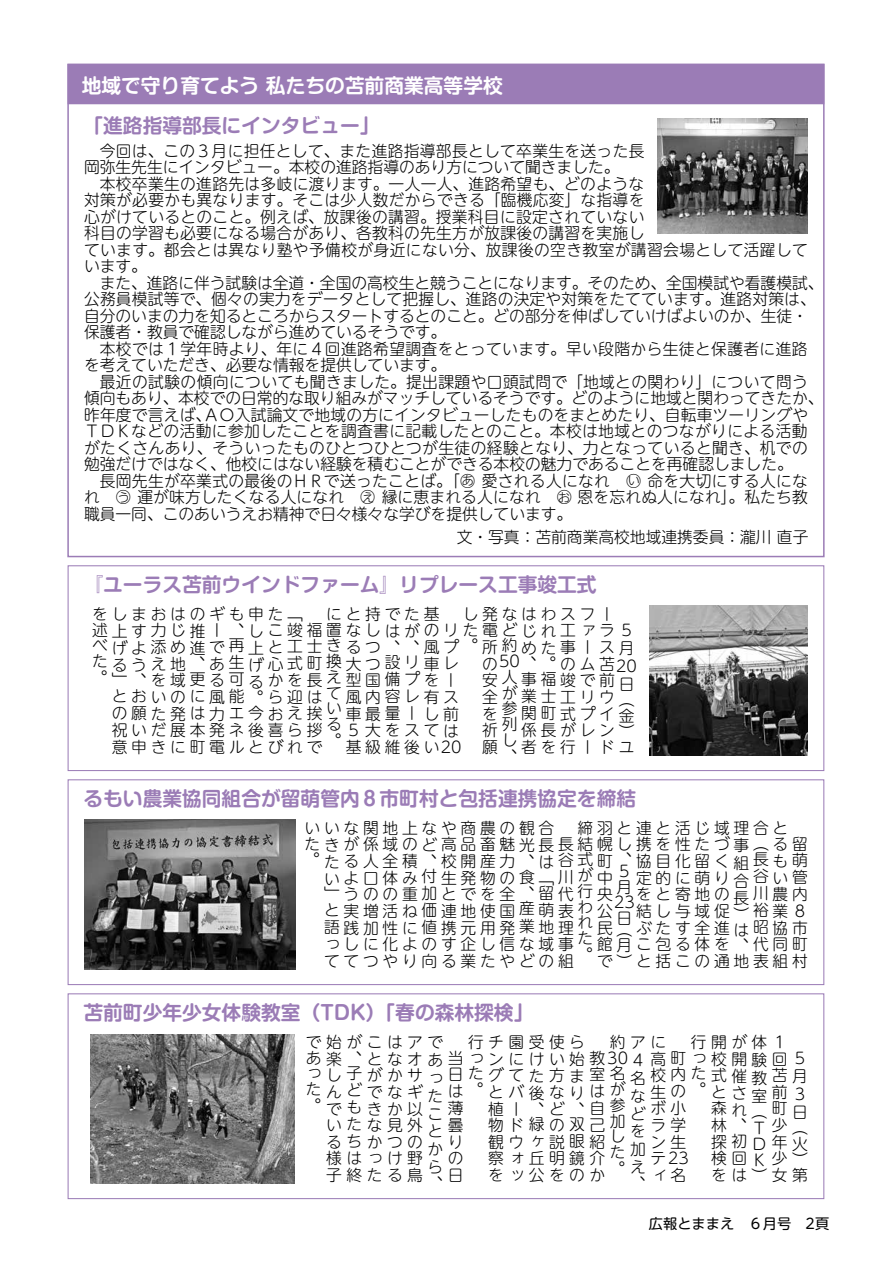
<style>
.page{position:relative;width:893px;height:1263px;background:#fff}
.page>*{position:absolute;margin:0;border:0;box-sizing:border-box;transform-origin:0 0}
.t1{font:700 19.8px "Shin M Go Pro De";color:#9b7cb6}
.t2{font:700 19.8px "Shin M Go Pro De";color:#fff}
.t3{font:300 15.9px/16.5px "UD Shin M Go Pro";letter-spacing:.01em;color:#000}
.t4{font:300 15.75px/16.6px "UD Shin M Go Pro";color:#000}
.t5{font:14.25px "UD Shin M Go Pro";color:#000}
.s1{font-size:12.15px}
</style>
<div class="page">
<img style="left:91px;top:1034px;width:204px;height:149px">
<div style="left:68px;top:993px;width:756px;height:206px;border:1px solid #9b7cb6"></div>
<img style="left:84px;top:820px;width:211px;height:149px">
<div style="left:68px;top:779px;width:756px;height:206px;border:1px solid #9b7cb6"></div>
<img style="left:650px;top:606px;width:157px;height:149px">
<div style="left:68px;top:565px;width:756px;height:206px;border:1px solid #9b7cb6"></div>
<div style="left:68px;top:64px;width:756px;height:40px;background:#9b7cb6"></div>
<img style="left:657px;top:118px;width:151px;height:115px">
<p class="t2" style="left:82px;top:69px;width:423px">地域で守り育てよう 私たちの苫前商業高等学校</p>
<p class="t1" style="left:83px;top:110px;width:298px">「進路指導部長にインタビュー」</p>
<p class="t3" style="left:84px;top:142px;width:741px">　今回は、この３月に担任として、また進路指導部長として卒業生を送った長<br>岡弥生先生にインタビュー。本校の進路指導のあり方について聞きました。<br>　本校卒業生の進路先は多岐に渡ります。一人一人、進路希望も、どのような<br>対策が必要かも異なります。そこは少人数だからできる「臨機応変」な指導を<br>心がけているとのこと。例えば、放課後の講習。授業科目に設定されていない<br>科目の学習も必要になる場合があり、各教科の先生方が放課後の講習を実施し<br>ています。都会とは異なり塾や予備校が身近にない分、放課後の空き教室が講習会場として活躍しています。<br>　また、進路に伴う試験は全道・全国の高校生と競うことになります。そのため、全国模試や看護模試、公務員模試等で、個々の実力をデータとして把握し、進路の決定や対策をたてています。進路対策は、自分のいまの力を知るところからスタートするとのこと。どの部分を伸ばしていけばよいのか、生徒・保護者・教員で確認しながら進めているそうです。<br>　本校では１学年時より、年に４回進路希望調査をとっています。早い段階から生徒と保護者に進路を考えていただき、必要な情報を提供しています。<br>　最近の試験の傾向についても聞きました。提出課題や口頭試問で「地域との関わり」について問う傾向もあり、本校での日常的な取り組みがマッチしているそうです。どのように地域と関わってきたか、昨年度で言えば、ＡＯ入試論文で地域の方にインタビューしたものをまとめたり、自転車ツーリングやＴＤＫなどの活動に参加したことを調査書に記載したとのこと。本校は地域とのつながりによる活動がたくさんあり、そういったものひとつひとつが生徒の経験となり、力となっていると聞き、机での勉強だけではなく、他校にはない経験を積むことができる本校の魅力であることを再確認しました。<br>　長岡先生が卒業式の最後のＨＲで送ったことば。「○<span class="s1">あ</span> 愛される人になれ　○<span class="s1">い</span> 命を大切にする人になれ　○<span class="s1">う</span> 運が味方したくなる人になれ　○<span class="s1">え</span> 縁に恵まれる人になれ　○<span class="s1">お</span> 恩を忘れぬ人になれ」。私たち教職員一同、このあいうえお精神で日々様々な学びを提供しています。</p>
<p class="t4" style="left:457px;top:527px;width:353px">文・写真：苫前商業高校地域連携委員：瀧川 直子</p>
<p class="t1" style="left:83px;top:569px;width:515px">『ユーラス苫前ウインドファーム』リプレース工事竣工式</p>
<p class="t4" style="left:92px;top:605px;width:517px">をしまおはのギも申た「　にと持でた基　し発なはわスフー</p>
<p class="t4" style="left:521px;top:655px;width:95px;text-align:justify">、。のム苫事福竣で前業士工リウ関町式プイ</p>
<p class="t4" style="left:521px;top:738px;width:68px">者を行ー</p>
<p class="t4" style="left:619px;top:605px;width:19px">　</p>
<p class="t4" style="left:229px;top:621px;width:403px">、しこ竣福置なしはがのリた電どじれ工ァラ５</p>
<p class="t4" style="left:599px;top:638px;width:34px">ス月</p>
<p class="t4" style="left:616px;top:656px;width:22px;line-height:18.1px">20日</p>
<p class="t4" style="left:521px;top:691px;width:114px;line-height:15.3px;text-align:right">（<br>金<br>係長がレン）</p>
<p class="t4" style="left:599px;top:738px;width:36px">ドユ</p>
<p class="t4" style="left:92px;top:622px;width:127px;line-height:15.5px">述上す力じ推ーべ<br>た<br>。</p>
<p class="t4" style="left:346px;top:638px;width:244px">るつ、、風プ。所約めた事ー</p>
<p class="t4" style="left:346px;top:654px;width:114px">大つ設リ車レ</p>
<p class="t4" style="left:346px;top:671px;width:107px">型国備プをー</p>
<p class="t4" style="left:346px;top:688px;width:113px">風内容レ有ス</p>
<p class="t4" style="left:424px;top:705px;width:36px">し前</p>
<p class="t4" style="left:365px;top:721px;width:94px">大をスては</p>
<p class="t4" style="left:112px;top:638px;width:212px">げよ添め進で再上と工士</p>
<p class="t4" style="left:326px;top:637px;width:17px;line-height:15.8px;text-align:justify">き換えている。</p>
<p class="t4" style="left:499px;top:652px;width:22px;line-height:15.8px">50人が参列し、</p>
<p class="t4" style="left:112px;top:655px;width:212px;text-align:justify">るうえ地、あ生げ心式町」、を域更る可るかを長とおいのに風能。ら迎はの願た発は力エ今おえ挨祝いだ展本発ネ後喜ら拶意申きに町電ルとびれで</p>
<p class="t4" style="left:482px;top:655px;width:17px;text-align:justify">の安全を祈願</p>
<p class="t4" style="left:346px;top:704px;width:68px">車最量ー<br>５</p>
<p class="t4" style="left:346px;top:738px;width:117px">基級維後い20</p>
<p class="t1" style="left:83px;top:783px;width:574px">るもい農業協同組合が留萌管内８市町村と包括連携協定を締結　</p>
<p class="t4" style="left:305px;top:819px;width:506px">いいな関地上なや商農の観合　締羽と連と活じ域理合と　たきが係域のど高品畜魅光長長結幌し携を性たづ事（る留</p>
<p class="t4" style="left:617px;top:853px;width:16px;line-height:11.6px">、<br>５</p>
<p class="t4" style="left:636px;top:852px;width:92px">協目化留く</p>
<p class="t4" style="left:578px;top:851px;width:18px;line-height:15.8px;text-align:justify">式が行われた。</p>
<p class="t4" style="left:597px;top:852px;width:17px;text-align:justify">町中央公民</p>
<p class="t4" style="left:305px;top:850px;width:16px">。</p>
<p class="t4" style="left:324px;top:852px;width:251px">たる人全積、校開産力、は谷いよ口体み付生発物の食「川</p>
<p class="t4" style="left:324px;top:894px;width:251px;line-height:33.3px">と実増活ね価連地使国<br>っしに化よのす企し信な域事</p>
<p class="t4" style="left:324px;top:952px;width:251px">ててつやり向る業たやどの組</p>
<p class="t4" style="left:753px;top:851px;width:56px">長も萌</p>
<p class="t4" style="left:734px;top:853px;width:17px;line-height:17.5px;text-align:justify">組合長</p>
<p class="t4" style="left:734px;top:905px;width:17px;line-height:15.8px">）は</p>
<p class="t4" style="left:753px;top:868px;width:56px">谷い管川農内裕業８昭協市</p>
<p class="t4" style="left:636px;top:869px;width:92px">定的に萌り</p>
<p class="t4" style="left:636px;top:885px;width:94px">をと寄地の</p>
<p class="t4" style="left:636px;top:902px;width:95px">結し与域促</p>
<p class="t4" style="left:636px;top:919px;width:95px">ぶたす全進</p>
<p class="t4" style="left:597px;top:935px;width:212px">館月こ包る体を、代同町</p>
<p class="t4" style="left:597px;top:952px;width:212px">で）と括この通地表組村</p>
<p class="t4" style="left:614px;top:878px;width:22px;line-height:15.8px">月<br>23日</p>
<p class="t4" style="left:617px;top:920px;width:17px">（</p>
<p class="t4" style="left:519px;top:887px;width:56px;line-height:14px;text-indent:-195px">」うのの重加とでを全、留代産</p>
<p class="t4" style="left:324px;top:919px;width:251px">語践加性に値携元用発業地理</p>
<p class="t4" style="left:539px;top:901px;width:36px">萌表</p>
<p class="t1" style="left:83px;top:997px;width:451px">苫前町少年少女体験教室（TDK）「春の森林探検」</p>
<p class="t4" style="left:650px;top:1033px;width:155px;text-indent:-344px">で始がこはアで　行チ園受使ら　約アに　行開が体１<br>高町っ校開験回５校内た式催<br>生の<br>ボ小<br>ラ学</p>
<p class="t4" style="left:792px;top:1033px;width:19px">　</p>
<p class="t4" style="left:610px;top:1042px;width:34px;line-height:30.6px;text-indent:-304px">あ楽、となオあ当っンにけい始教30４が</p>
<p class="t4" style="left:610px;top:1096px;width:17px;line-height:15.8px;text-align:justify">参加した</p>
<p class="t4" style="left:448px;top:1066px;width:178px">日たグてた方ま室名は<br>薄<br>曇<br>り<br>の<br>日</p>
<p class="t4" style="left:346px;top:1064px;width:17px">子</p>
<p class="t4" style="left:367px;top:1066px;width:57px">がかサ</p>
<p class="t4" style="left:427px;top:1068px;width:16px;line-height:17.9px;text-align:justify">ったことから</p>
<p class="t4" style="left:427px;top:1174px;width:16px">、</p>
<p class="t4" style="left:772px;top:1066px;width:37px">苫月前<br>町<br>少<br>年<br>少）</p>
<p class="t4" style="left:306px;top:1065px;width:16px;line-height:15.8px;text-align:justify">った。</p>
<p class="t4" style="left:326px;top:1066px;width:98px">し<br>んどでなギでもきか以いたな見外るちかつの様はっけ野子終たる鳥</p>
<p class="t4" style="left:610px;top:1068px;width:37px;line-height:18px;text-align:right">名<br>な<br>ど<br>を<br>加<br>。え</p>
<p class="t4" style="left:630px;top:1174px;width:16px">、</p>
<p class="t4" style="left:752px;top:1068px;width:17px;line-height:18.1px">教室</p>
<p class="t4" style="left:752px;top:1103px;width:17px;line-height:15.9px">（<br>Ｔ<br>Ｄ</p>
<p class="t4" style="left:691px;top:1080px;width:16px">。</p>
<p class="t4" style="left:468px;top:1080px;width:16px">。</p>
<p class="t4" style="left:488px;top:1083px;width:118px">とバ後なり<br>植ー<br>物ド緑の双己観ウヶ説眼紹察ォ丘明鏡介をッ公をのか</p>
<p class="t4" style="left:590px;top:1082px;width:16px">は</p>
<p class="t4" style="left:711px;top:1083px;width:98px">とさ<br>森れ<br>林、<br>探初<br>検回Ｋ<br>をは）女第</p>
<p class="t4" style="left:792px;top:1084px;width:15px;line-height:18px">３日</p>
<p class="t4" style="left:792px;top:1119px;width:17px;line-height:15.8px">（火</p>
<p class="t4" style="left:529px;top:1099px;width:76px">、ど、自</p>
<p class="t4" style="left:650px;top:1132px;width:40px">ン生テ23ィ名</p>
<p class="t5" style="left:649px;top:1212px;width:182px">広報とままえ　６月号　2頁</p>
</div>
